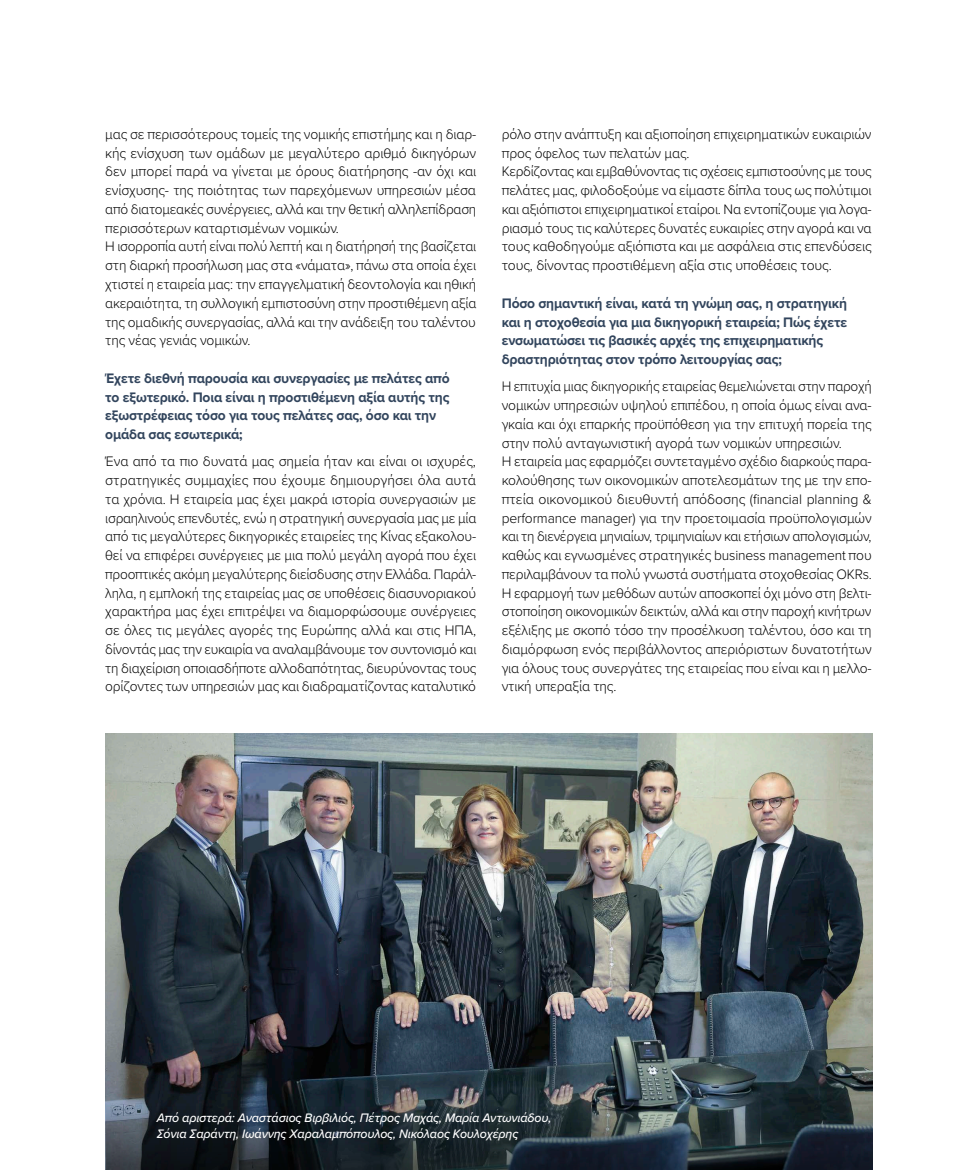
<style>
.page{position:relative;width:978px;height:1170px;background:#fff}
.page>*{position:absolute;margin:0;border:0;box-sizing:border-box;transform-origin:0 0}
.t1{font:300 14.25px/18.8px "Proxima Nova";letter-spacing:-.01em;color:#000;text-align:justify;scale:.96 1}
.t2{font:300 14.25px/18.8px "Proxima Nova";letter-spacing:-.01em;color:#000;text-align:justify}
.t3{font:700 14.25px/18.8px "Proxima Nova";letter-spacing:-.01em;color:#32455d}
.Q{font:italic 500 12.75px/16px "Proxima Nova";letter-spacing:-.01em;color:#fff}
</style>
<div class="page">
<img style="left:106px;top:733px;width:766px;height:365px">
<svg style="left:106px;top:1098px;width:766px;height:71px;background:#253037"></svg>
<p class="t2" style="left:105px;top:124px;width:373px">μας σε περισσότερους τομείς της νομικής επιστήμης και η διαρ&shy;κής ενίσχυση των ομάδων με μεγαλύτερο αριθμό δικηγόρων δεν μπορεί παρά να γίνεται με όρους διατήρησης -αν όχι και ενίσχυσης- της ποιότητας των παρεχόμενων υπηρεσιών μέσα από διατομεακές συνέργειες, αλλά και την θετική αλληλεπίδραση περισσότερων καταρτισμένων νομικών.</p>
<p class="t1" style="left:105px;top:236px;width:388px">Η ισορροπία αυτή είναι πολύ λεπτή και η διατήρησή της βασίζεται στη διαρκή προσήλωση μας στα «νάματα», πάνω στα οποία έχει χτιστεί η εταιρεία μας: την επαγγελματική δεοντολογία και ηθική ακεραιότητα, τη συλλογική εμπιστοσύνη στην προστιθέμενη αξία της ομαδικής συνεργασίας, αλλά και την ανάδειξη του ταλέντου της νέας γενιάς νομικών.</p>
<p class="t3" style="left:105px;top:368px;width:346px">Έχετε διεθνή παρουσία και συνεργασίες με πελάτες από το εξωτερικό. Ποια είναι η προστιθέμενη αξία αυτής της εξωστρέφειας τόσο για τους πελάτες σας, όσο και την ομάδα σας εσωτερικά;</p>
<p class="t2" style="left:105px;top:451px;width:373px">Ένα από τα πιο δυνατά μας σημεία ήταν και είναι οι ισχυρές, στρατηγικές συμμαχίες που έχουμε δημιουργήσει όλα αυτά τα χρόνια. Η εταιρεία μας έχει μακρά ιστορία συνεργασιών με ισραηλινούς επενδυτές, ενώ η στρατηγική συνεργασία μας με μία από τις μεγαλύτερες δικηγορικές εταιρείες της Κίνας εξακολου&shy;θεί να επιφέρει συνέργειες με μια πολύ μεγάλη αγορά που έχει προοπτικές ακόμη μεγαλύτερης διείσδυσης στην Ελλάδα. Παράλ&shy;ληλα, η εμπλοκή της εταιρείας μας σε υποθέσεις διασυνοριακού χαρακτήρα μας έχει επιτρέψει να διαμορφώσουμε συνέργειες σε όλες τις μεγάλες αγορές της Ευρώπης αλλά και στις ΗΠΑ, δίνοντάς μας την ευκαιρία να αναλαμβάνουμε τον συντονισμό και τη διαχείριση οποιασδήποτε αλλοδαπότητας, διευρύνοντας τους ορίζοντες των υπηρεσιών μας και διαδραματίζοντας καταλυτικό</p>
<p class="t2" style="left:502px;top:124px;width:371px">ρόλο στην ανάπτυξη και αξιοποίηση επιχειρηματικών ευκαιριών προς όφελος των πελατών μας.</p>
<p class="t1" style="left:502px;top:161px;width:387px">Κερδίζοντας και εμβαθύνοντας τις σχέσεις εμπιστοσύνης με τους πελάτες μας, φιλοδοξούμε να είμαστε δίπλα τους ως πολύτιμοι και αξιόπιστοι επιχειρηματικοί εταίροι. Να εντοπίζουμε για λογα&shy;ριασμό τους τις καλύτερες δυνατές ευκαιρίες στην αγορά και να τους καθοδηγούμε αξιόπιστα και με ασφάλεια στις επενδύσεις τους, δίνοντας προστιθέμενη αξία στις υποθέσεις τους.</p>
<p class="t3" style="left:502px;top:293px;width:347px">Πόσο σημαντική είναι, κατά τη γνώμη σας, η στρατηγική και η στοχοθεσία για μια δικηγορική εταιρεία; Πώς έχετε ενσωματώσει τις βασικές αρχές της επιχειρηματικής δραστηριότητας στον τρόπο λειτουργίας σας;</p>
<p class="t1" style="left:502px;top:376px;width:387px">Η επιτυχία μιας δικηγορικής εταιρείας θεμελιώνεται στην παροχή νομικών υπηρεσιών υψηλού επιπέδου, η οποία όμως είναι ανα&shy;γκαία και όχι επαρκής προϋπόθεση για την επιτυχή πορεία της στην πολύ ανταγωνιστική αγορά των νομικών υπηρεσιών.</p>
<p class="t1" style="left:502px;top:451px;width:387px">Η εταιρεία μας εφαρμόζει συντεταγμένο σχέδιο διαρκούς παρα&shy;κολούθησης των οικονομικών αποτελεσμάτων της με την επο&shy;πτεία οικονομικού διευθυντή απόδοσης (financial planning &amp; performance manager) για την προετοιμασία προϋπολογισμών και τη διενέργεια μηνιαίων, τριμηνιαίων και ετήσιων απολογισμών, καθώς και εγνωσμένες στρατηγικές business management που περιλαμβάνουν τα πολύ γνωστά συστήματα στοχοθεσίας OKRs.<br>Η εφαρμογή των μεθόδων αυτών αποσκοπεί όχι μόνο στη βελτι&shy;στοποίηση οικονομικών δεικτών, αλλά και στην παροχή κινήτρων εξέλιξης με σκοπό τόσο την προσέλκυση ταλέντου, όσο και τη διαμόρφωση ενός περιβάλλοντος απεριόριστων δυνατοτήτων για όλους τους συνεργάτες της εταιρείας που είναι και η μελλο&shy;ντική υπεραξία της.</p>
<p class="Q" style="left:157px;top:1108px;width:396px">Aπό αριστερά: Αναστάσιος Βιρβιλιός, Πέτρος Μaχάς, Μαρία Αντωνιάδου,<br>Σόνια Σαράντη, Ιωάννης Χαραλαμπόπουλος, Νικόλαος Κουλοχέρης</p>
</div>
